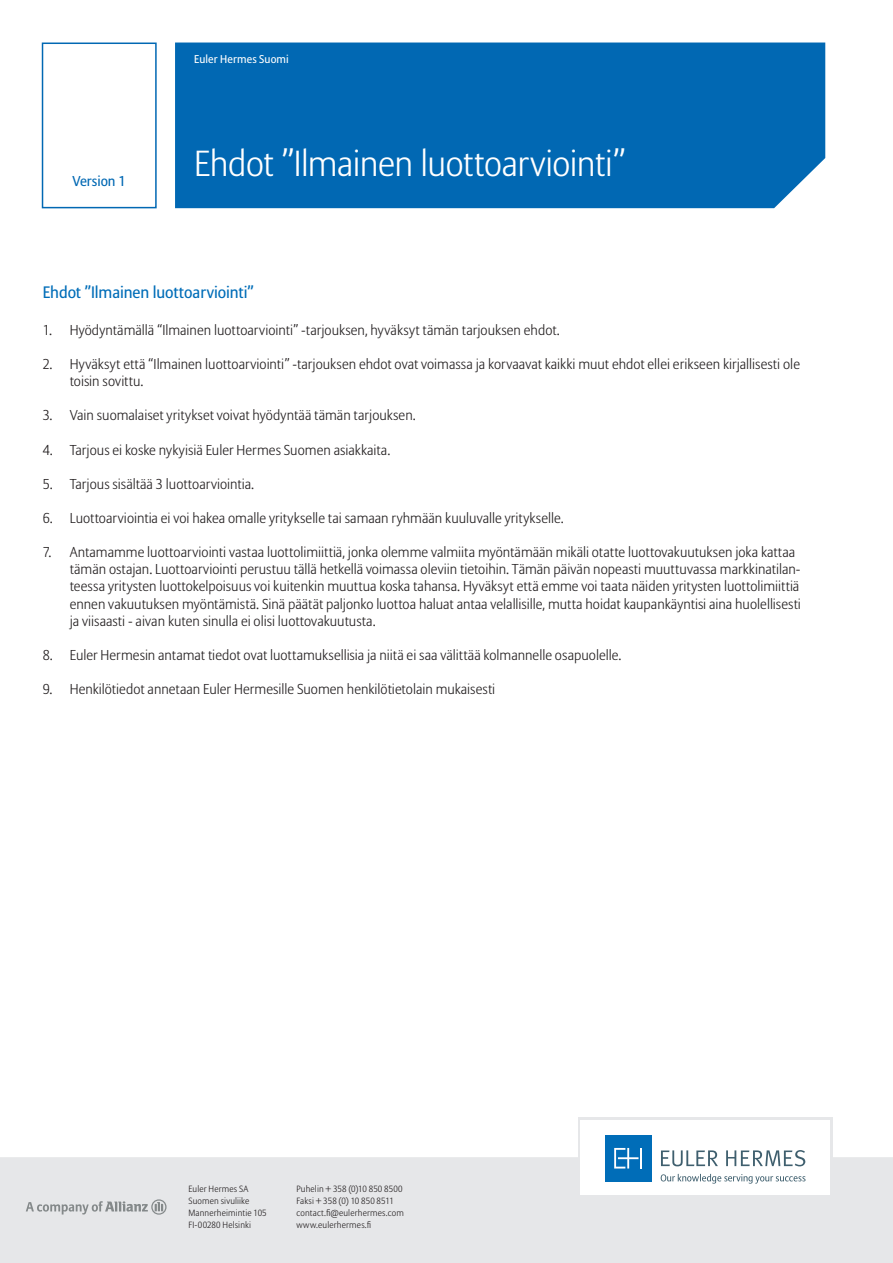
<style>
.page{position:relative;width:893px;height:1263px;background:#fff}
.page>*{position:absolute;margin:0;border:0;box-sizing:border-box;transform-origin:0 0}
.Notepad_35pt{font:300 36px "Allianz Sans";letter-spacing:-.015em;color:#fff}
.Paragraph_Style_1{font:16.5px "Allianz Sans";letter-spacing:-.005em;color:#006db8}
.t1{font:300 14.25px/17.1px "Allianz Sans";color:#231f20}
.t2{font:14.25px "Allianz Sans";color:#0168b3}
.Notepad_intro{font:11.25px "Allianz Sans";letter-spacing:.015em;color:#fff}
.address_6{font:300 9px "Allianz Sans";letter-spacing:.015em;color:#231f20}
</style>
<div class="page">
<div style="left:0;top:1156px;width:893px;height:107px;background:#e6e7e9"></div>
<div style="left:578px;top:1118px;width:254px;height:80px;background:#e6e7e9"></div>
<div style="left:580px;top:1120px;width:250px;height:75px;background:#fff"></div>
<div style="left:605px;top:1135px;width:47px;height:46px;background:#006db8"></div>
<hr style="left:640px;top:1148px;width:2px;height:20px;background:#fff">
<svg style="left:614px;top:1148px;width:24px;height:20px"></svg>
<svg style="left:661px;top:1150px;width:57px;height:16px"></svg>
<svg style="left:726px;top:1150px;width:79px;height:16px"></svg>
<svg style="left:661px;top:1174px;width:144px;height:9px"></svg>
<svg style="left:26px;top:1199px;width:141px;height:16px;background:#caccce"></svg>
<div style="left:175px;top:43px;width:650px;height:165px;background:#0168b3"></div>
<div style="left:42px;top:43px;width:115px;height:165px;border:2px solid #0168b3"></div>
<p class="t2" style="left:73px;top:172px;width:55px">Version 1</p>
<p class="Notepad_intro" style="left:194px;top:52px;width:96px">Euler Hermes Suomi</p>
<p class="Notepad_35pt" style="left:194px;top:142px;width:433px">Ehdot ”Ilmainen luottoarviointi”</p>
<p class="Paragraph_Style_1" style="left:43px;top:282px;width:213px">Ehdot ”Ilmainen luottoarviointi”</p>
<p class="t1" style="left:43px;top:321px;width:518px">1. Hyödyntämällä “Ilmainen luottoarviointi” -tarjouksen, hyväksyt tämän tarjouksen ehdot.</p>
<p class="t1" style="left:70px;top:355px;width:732px;text-indent:-27px">2. Hyväksyt että “Ilmainen luottoarviointi” -tarjouksen ehdot ovat voimassa ja korvaavat kaikki muut ehdot ellei erikseen kirjallisesti ole toisin sovittu.</p>
<p class="t1" style="left:43px;top:407px;width:375px">3. Vain suomalaiset yritykset voivat hyödyntää tämän tarjouksen.</p>
<p class="t1" style="left:43px;top:441px;width:349px">4. Tarjous ei koske nykyisiä Euler Hermes Suomen asiakkaita.</p>
<p class="t1" style="left:43px;top:475px;width:213px">5. Tarjous sisältää 3 luottoarviointia.</p>
<p class="t1" style="left:43px;top:509px;width:522px">6. Luottoarviointia ei voi hakea omalle yritykselle tai samaan ryhmään kuuluvalle yritykselle.</p>
<p class="t1" style="left:70px;top:543px;width:733px;text-indent:-27px">7. Antamamme luottoarviointi vastaa luottolimiittiä, jonka olemme valmiita myöntämään mikäli otatte luottovakuutuksen joka kattaa tämän ostajan. Luottoarviointi perustuu tällä hetkellä voimassa oleviin tietoihin. Tämän päivän nopeasti muuttuvassa markkinatilan&shy;teessa yritysten luottokelpoisuus voi kuitenkin muuttua koska tahansa. Hyväksyt että emme voi taata näiden yritysten luottolimiittiä ennen vakuutuksen myöntämistä. Sinä päätät paljonko luottoa haluat antaa velallisille, mutta hoidat kaupankäyntisi aina huolellisesti ja viisaasti - aivan kuten sinulla ei olisi luottovakuutusta.</p>
<p class="t1" style="left:43px;top:646px;width:580px">8. Euler Hermesin antamat tiedot ovat luottamuksellisia ja niitä ei saa välittää kolmannelle osapuolelle.</p>
<p class="t1" style="left:43px;top:680px;width:454px">9. Henkilötiedot annetaan Euler Hermesille Suomen henkilötietolain mukaisesti</p>
<p class="address_6" style="left:188px;top:1183px;width:61px">Euler Hermes SA</p>
<p class="address_6" style="left:296px;top:1183px;width:108px">Puhelin + 358 (0)10 850 8500</p>
<p class="address_6" style="left:188px;top:1195px;width:62px">Suomen sivuliike</p>
<p class="address_6" style="left:296px;top:1195px;width:99px">Faksi + 358 (0) 10 850 8511</p>
<p class="address_6" style="left:188px;top:1207px;width:80px">Mannerheimintie 105</p>
<p class="address_6" style="left:296px;top:1207px;width:109px">contact.fi@eulerhermes.com</p>
<p class="address_6" style="left:188px;top:1219px;width:64px">FI-00280 Helsinki</p>
<p class="address_6" style="left:296px;top:1219px;width:76px">www.eulerhermes.fi</p>
</div>
